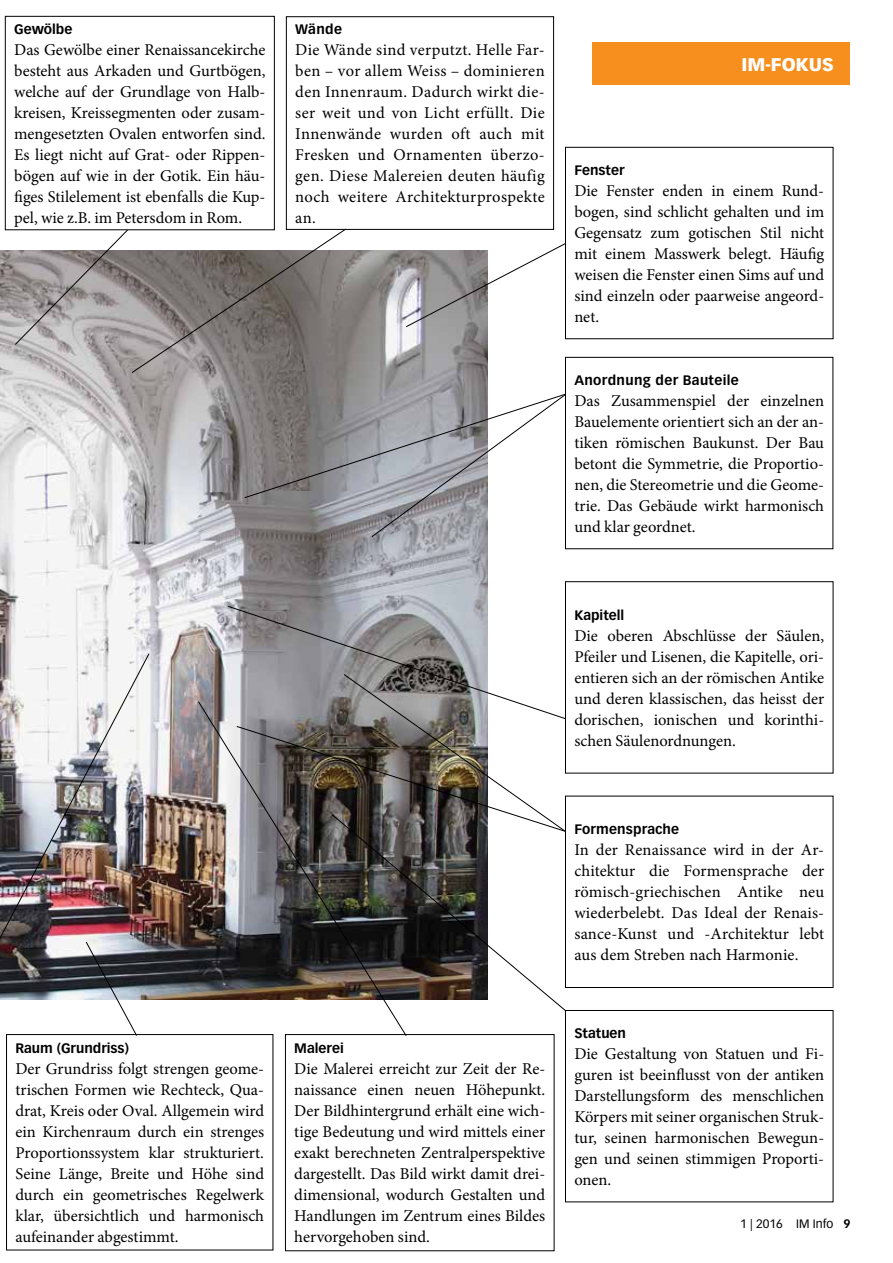
<style>
.page{position:relative;width:893px;height:1263px;background:#fff}
.page>*{position:absolute;margin:0;border:0;box-sizing:border-box;transform-origin:0 0}
.t1{font:900 18px "Vectora LT Std";color:#fff}
.t2{font:16.5px/21px "Minion Pro";color:#000;text-align:justify}
.t3{font:700 13.5px "Vectora LT Std";color:#000}
.t4{font:700 13.5px "Vectora LT Std";letter-spacing:.025em;color:#000}
.t5{font:12px "Vectora LT Std";color:#000}
.s1{font-weight:700}
</style>
<div class="page">
<img style="left:0;top:251px;width:488px;height:748px">
<div style="left:565px;top:147px;width:268px;height:192px;border:1px solid #000"></div>
<img style="left:0;top:653px;width:150px;height:347px">
<div style="left:592px;top:43px;width:258px;height:42px;background:#f78f1e"></div>
<div style="left:5px;top:16px;width:270px;height:214px;border:1px solid #000"></div>
<div style="left:286px;top:16px;width:268px;height:214px;border:1px solid #000"></div>
<div style="left:6px;top:1034px;width:267px;height:216px;border:1px solid #000"></div>
<div style="left:565px;top:581px;width:268px;height:192px;border:1px solid #000"></div>
<div style="left:565px;top:357px;width:268px;height:192px;border:1px solid #000"></div>
<svg style="left:244px;top:393px;width:322px;height:145px"></svg>
<svg style="left:405px;top:242px;width:162px;height:86px"></svg>
<svg style="left:227px;top:605px;width:339px;height:208px"></svg>
<svg style="left:407px;top:813px;width:159px;height:198px"></svg>
<svg style="left:14px;top:228px;width:333px;height:146px"></svg>
<svg style="left:85px;top:941px;width:53px;height:95px"></svg>
<div style="left:565px;top:1010px;width:268px;height:192px;border:1px solid #000"></div>
<img style="left:197px;top:701px;width:210px;height:336px">
<div style="left:285px;top:1034px;width:269px;height:217px;border:1px solid #000"></div>
<div style="left:565px;top:796px;width:268px;height:192px;border:1px solid #000"></div>
<p class="t3" style="left:14px;top:21px;width:60px">Gewölbe</p>
<p class="t2" style="left:14px;top:39px;width:253px">Das Gewölbe einer Renaissancekirche besteht aus Arkaden und Gurtbögen, welche auf der Grundlage von Halb&shy;kreisen, Kreissegmenten oder zusam&shy;mengesetzten Ovalen entworfen sind.<br>Es liegt nicht auf Grat- oder Rippen&shy;bögen auf wie in der Gotik. Ein häu&shy;figes Stilelement ist ebenfalls die Kup&shy;pel, wie z.B. im Petersdom in Rom.</p>
<p class="t3" style="left:15px;top:1040px;width:115px">Raum (Grundriss)</p>
<p class="t2" style="left:15px;top:1058px;width:250px">Der Grundriss folgt strengen geome&shy;trischen Formen wie Rechteck, Qua&shy;drat, Kreis oder Oval. Allgemein wird ein Kirchenraum durch ein strenges Proportionssystem klar strukturiert.<br>Seine Länge, Breite und Höhe sind durch ein geometrisches Regelwerk klar, übersichtlich und harmonisch aufeinander abgestimmt.</p>
<p class="t3" style="left:295px;top:21px;width:48px">Wände</p>
<p class="t2" style="left:295px;top:39px;width:251px">Die Wände sind verputzt. Helle Far&shy;ben – vor allem Weiss – dominieren den Innenraum. Dadurch wirkt die&shy;ser weit und von Licht erfüllt. Die Innenwände wurden oft auch mit Fresken und Ornamenten überzo&shy;gen. Diese Malereien deuten häufig noch weitere Architekturprospekte an.</p>
<p class="t1" style="left:741px;top:53px;width:94px">IM-FOKUS</p>
<p class="t3" style="left:574px;top:162px;width:52px">Fenster</p>
<p class="t2" style="left:574px;top:180px;width:251px">Die Fenster enden in einem Rund&shy;bogen, sind schlicht gehalten und im Gegensatz zum gotischen Stil nicht mit einem Masswerk belegt. Häufig weisen die Fenster einen Sims auf und sind einzeln oder paarweise angeord&shy;net.</p>
<p class="t4" style="left:574px;top:372px;width:166px">Anordnung der Bauteile</p>
<p class="t2" style="left:574px;top:390px;width:251px">Das Zusammenspiel der einzelnen Bauelemente orientiert sich an der an&shy;tiken römischen Baukunst. Der Bau betont die Symmetrie, die Proportio&shy;nen, die Stereometrie und die Geome&shy;trie. Das Gebäude wirkt harmonisch und klar geordnet.</p>
<p class="t3" style="left:574px;top:607px;width:52px">Kapitell</p>
<p class="t2" style="left:574px;top:625px;width:251px">Die oberen Abschlüsse der Säulen, Pfeiler und Lisenen, die Kapitelle, ori&shy;entieren sich an der römischen Antike und deren klassischen, das heisst der dorischen, ionischen und korinthi&shy;schen Säulenordnungen.</p>
<p class="t3" style="left:294px;top:1040px;width:51px">Malerei</p>
<p class="t2" style="left:294px;top:1059px;width:252px">Die Malerei erreicht zur Zeit der Re&shy;naissance einen neuen Höhepunkt.<br>Der Bildhintergrund erhält eine wich&shy;tige Bedeutung und wird mittels einer exakt berechneten Zentralperspektive dargestellt. Das Bild wirkt damit drei&shy;dimensional, wodurch Gestalten und Handlungen im Zentrum eines Bildes hervorgehoben sind.</p>
<p class="t3" style="left:574px;top:821px;width:106px">Formensprache</p>
<p class="t2" style="left:574px;top:839px;width:251px">In der Renaissance wird in der Ar&shy;chitektur die Formensprache der römisch-griechischen Antike neu wiederbelebt. Das Ideal der Renais&shy;sance-Kunst und -Architektur lebt aus dem Streben nach Harmonie.</p>
<p class="t3" style="left:574px;top:1025px;width:53px">Statuen</p>
<p class="t2" style="left:574px;top:1043px;width:251px">Die Gestaltung von Statuen und Fi&shy;guren ist beeinflusst von der antiken Darstellungsform des menschlichen Körpers mit seiner organischen Struk&shy;tur, seinen harmonischen Bewegun&shy;gen und seinen stimmigen Proporti&shy;onen.</p>
<p class="t5" style="left:740px;top:1216px;width:112px">1 | 2016 IM Info <span class="s1">9</span></p>
</div>
